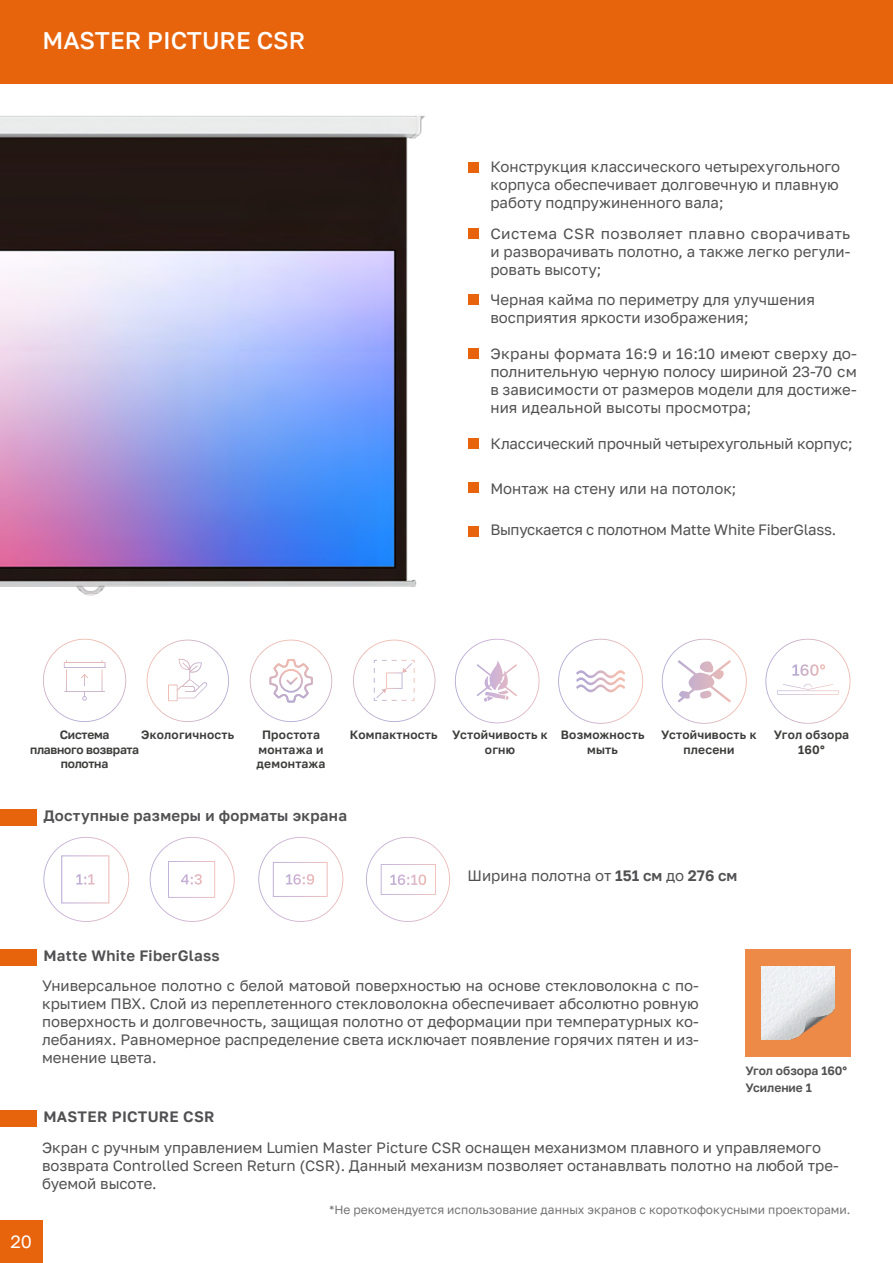
<style>
.page{position:relative;width:893px;height:1263px;background:#fff}
.page>*{position:absolute;margin:0;border:0;box-sizing:border-box;transform-origin:0 0}
.t1{font:500 24px "Golos Text";color:#fff}
.t2{font:18px "Golos Text";color:#fff}
.t3{font:15px/18px "Golos Text";color:#515153;text-align:justify}
.t4{font:600 15px "Golos Text";letter-spacing:.02em;color:#515153}
.t5{font:15px "Golos Text";letter-spacing:-.02em;color:#515153}
.t6{font:600 12px/14.4px "Golos Text";letter-spacing:.02em;color:#3c3c3b;text-align:center}
.t7{font:12px "Golos Text";color:#515153}
.t8{font:600 12px/14.4px "Golos Text";letter-spacing:-.02em;color:#3c3c3b;text-align:center}
.t9{font:600 12px/16.5px "Golos Text";color:#515153}
.s1{font-weight:600}
</style>
<div class="page">
<div style="left:0;top:1220px;width:43px;height:43px;background:#e7630c"></div>
<img style="left:0;top:115px;width:425px;height:481px">
<div style="left:0;top:0;width:893px;height:84px;background:#e7630c"></div>
<svg style="left:43px;top:837px;width:86px;height:85px"></svg>
<svg style="left:150px;top:837px;width:85px;height:85px"></svg>
<svg style="left:258px;top:837px;width:85px;height:85px"></svg>
<svg style="left:366px;top:837px;width:84px;height:85px"></svg>
<svg style="left:353px;top:640px;width:82px;height:82px"></svg>
<svg style="left:147px;top:640px;width:82px;height:82px"></svg>
<svg style="left:250px;top:640px;width:82px;height:82px"></svg>
<div style="left:469px;top:163px;width:10px;height:10px;background:#e7630c"></div>
<div style="left:469px;top:228px;width:10px;height:10px;background:#e7630c"></div>
<div style="left:469px;top:295px;width:10px;height:10px;background:#e7630c"></div>
<div style="left:469px;top:348px;width:10px;height:10px;background:#e7630c"></div>
<div style="left:469px;top:438px;width:10px;height:11px;background:#e7630c"></div>
<div style="left:469px;top:483px;width:10px;height:10px;background:#e7630c"></div>
<div style="left:469px;top:526px;width:10px;height:10px;background:#e7630c"></div>
<div style="left:0;top:810px;width:37px;height:16px;background:#e7630c"></div>
<div style="left:0;top:949px;width:37px;height:16px;background:#e7630c"></div>
<div style="left:0;top:1110px;width:37px;height:17px;background:#e7630c"></div>
<svg style="left:455px;top:639px;width:84px;height:84px"></svg>
<svg style="left:765px;top:639px;width:85px;height:85px"></svg>
<svg style="left:662px;top:639px;width:85px;height:85px"></svg>
<svg style="left:558px;top:639px;width:85px;height:85px"></svg>
<div style="left:745px;top:949px;width:105px;height:107px;background:#ed8a48"></div>
<img style="left:761px;top:966px;width:73px;height:73px">
<svg style="left:43px;top:639px;width:83px;height:83px"></svg>
<h1 class="t1" style="left:43px;top:26px;width:264px">MASTER PICTURE CSR</h1>
<p class="t3" style="left:490px;top:158px;width:351px">Конструкция классического четырехугольного корпуса обеспечивает долговечную и плавную работу подпружиненного вала;</p>
<p class="t3" style="left:490px;top:224px;width:362px">Система CSR позволяет плавно сворачивать и разворачивать полотно, а также легко регули&shy;ровать высоту;</p>
<p class="t3" style="left:490px;top:291px;width:326px">Черная кайма по периметру для улучшения восприятия яркости изображения;</p>
<p class="t3" style="left:490px;top:344px;width:368px">Экраны формата 16:9 и 16:10 имеют сверху до&shy;полнительную черную полосу шириной 23-70 см в зависимости от размеров модели для достиже&shy;ния идеальной высоты просмотра;</p>
<p class="t3" style="left:490px;top:435px;width:364px">Классический прочный четырехугольный корпус;</p>
<p class="t3" style="left:490px;top:479px;width:248px">Монтаж на стену или на потолок;</p>
<p class="t5" style="left:490px;top:521px;width:347px">Выпускается с полотном Matte White FiberGlass.</p>
<p class="t8" style="left:60px;top:728px;width:51px">Система</p>
<p class="t6" style="left:141px;top:728px;width:94px">Экологичность</p>
<p class="t8" style="left:30px;top:742px;width:111px">плавного возврата полотна</p>
<p class="t6" style="left:257px;top:728px;width:70px">Простота монтажа и демонтажа</p>
<p class="t6" style="left:485px;top:728px;width:64px;text-align:left;text-indent:-135px">Компактность Устойчивость к огню</p>
<p class="t6" style="left:561px;top:728px;width:85px">Возможность мыть</p>
<p class="t6" style="left:661px;top:728px;width:97px">Устойчивость к плесени</p>
<p class="t4" style="left:43px;top:807px;width:305px">Доступные размеры и форматы экрана</p>
<p class="t6" style="left:774px;top:728px;width:77px">Угол обзора<br>160°</p>
<p class="t3" style="left:468px;top:866px;width:271px">Ширина полотна от <span class="s1">151 см</span> до <span class="s1">276 см</span></p>
<p class="t4" style="left:43px;top:946px;width:178px">Matte White FiberGlass</p>
<p class="t3" style="left:42px;top:977px;width:658px">Универсальное полотно с белой матовой поверхностью на основе стекловолокна с по&shy;крытием ПВХ. Слой из переплетенного стекловолокна обеспечивает абсолютно ровную поверхность и долговечность, защищая полотно от деформации при температурных ко&shy;лебаниях. Равномерное распределение света исключает появление горячих пятен и из&shy;менение цвета.</p>
<p class="t4" style="left:43px;top:1108px;width:173px">MASTER PICTURE CSR</p>
<p class="t9" style="left:745px;top:1062px;width:103px">Угол обзора 160°<br>Усиление 1</p>
<p class="t2" style="left:10px;top:1231px;width:23px">20</p>
<p class="t3" style="left:42px;top:1139px;width:798px;text-align:left">Экран с ручным управлением Lumien Master Picture CSR оснащен механизмом плавного и управляемого возврата Controlled Screen Return (CSR). Данный механизм позволяет останавлвать полотно на любой тре&shy;буемой высоте.</p>
<p class="t7" style="left:329px;top:1203px;width:523px">*Не рекомендуется использование данных экранов с короткофокусными проекторами.</p>
</div>
